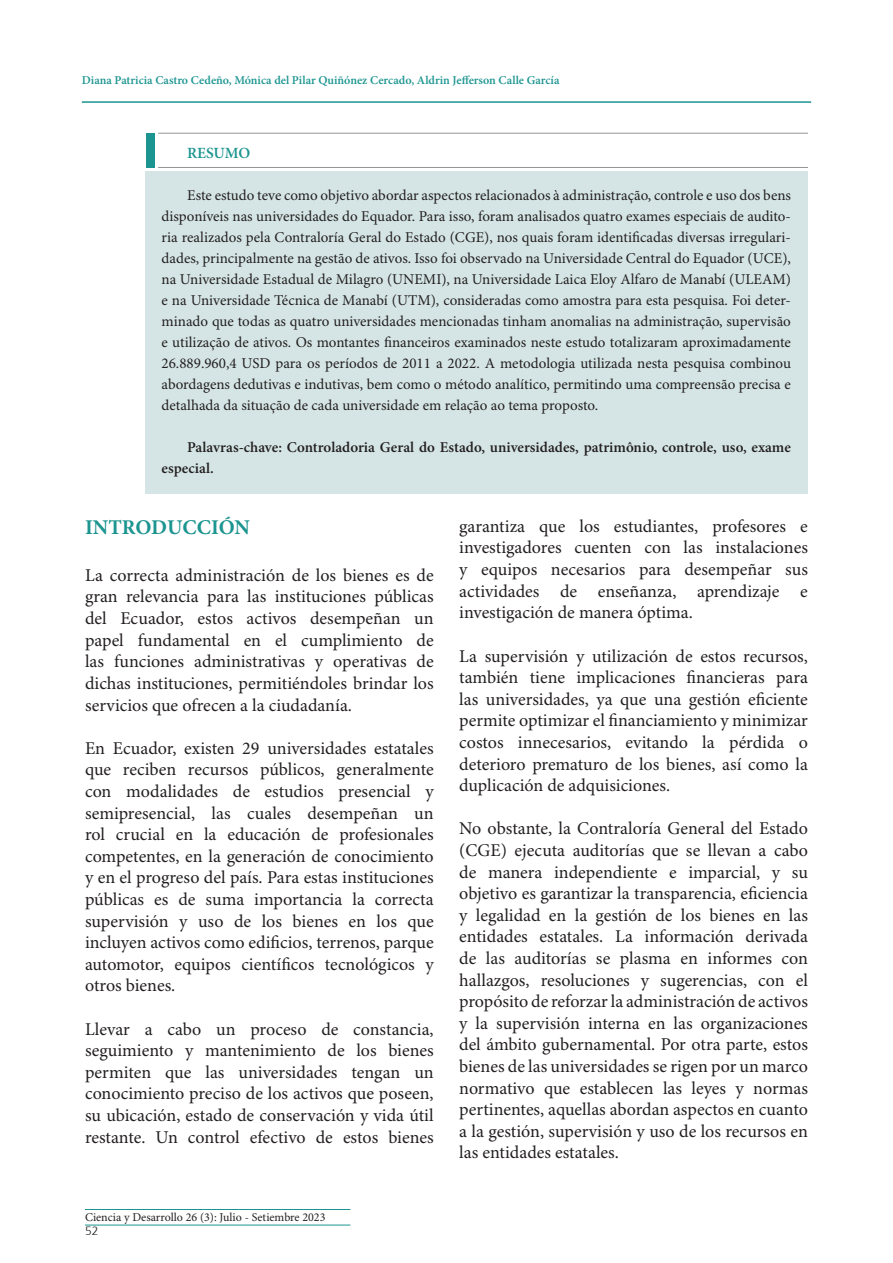
<style>
.page{position:relative;width:893px;height:1263px;background:#fff}
.page>*{position:absolute;margin:0;border:0;box-sizing:border-box;transform-origin:0 0}
.t1{font:700 21px "Minion Pro";color:#1c9590}
.t2{font:18px/21.6px "Minion Pro";color:#231f20;text-align:justify}
.t3{font:600 15.6px "Minion Pro";letter-spacing:-.005em;color:#1c9590}
.t4{font:15px/21px "Minion Pro";color:#231f20;text-align:justify}
.t5{font:600 15px/21px "Minion Pro";color:#231f20}
.t6{font:600 12px "Minion Pro";color:#1c9590}
.t7{font:12px "Minion Pro";color:#231f20}
.t8{font:300 12px "Frutiger";color:#231f20}
</style>
<div class="page">
<hr style="left:82px;top:101px;width:729px;height:2px;background:#1c9590">
<hr style="left:85px;top:1209px;width:265px;height:1px;background:#1c9590">
<hr style="left:85px;top:1225px;width:265px;height:1px;background:#1c9590">
<div style="left:146px;top:171px;width:662px;height:322px;background:#d5e5e5"></div>
<div style="left:146px;top:133px;width:8px;height:35px;background:#1c9590"></div>
<hr style="left:158px;top:133px;width:650px;height:1px;background:#939598">
<hr style="left:158px;top:167px;width:650px;height:1px;background:#939598">
<p class="t6" style="left:82px;top:72px;width:479px">Diana Patricia Castro Cedeño, Mónica del Pilar Quiñónez Cercado, Aldrin Jefferson Calle García</p>
<p class="t3" style="left:187px;top:142px;width:65px">RESUMO</p>
<p class="t4" style="left:162px;top:185px;width:631px;text-indent:26px">Este estudo teve como objetivo abordar aspectos relacionados à administração, controle e uso dos bens disponíveis nas universidades do Equador. Para isso, foram analisados quatro exames especiais de audito&shy;ria realizados pela Contraloría Geral do Estado (CGE), nos quais foram identificadas diversas irregulari&shy;dades, principalmente na gestão de ativos. Isso foi observado na Universidade Central do Equador (UCE), na Universidade Estadual de Milagro (UNEMI), na Universidade Laica Eloy Alfaro de Manabí (ULEAM) e na Universidade Técnica de Manabí (UTM), consideradas como amostra para esta pesquisa. Foi deter&shy;minado que todas as quatro universidades mencionadas tinham anomalias na administração, supervisão e utilização de ativos. Os montantes financeiros examinados neste estudo totalizaram aproximadamente 26.889.960,4 USD para os períodos de 2011 a 2022. A metodologia utilizada nesta pesquisa combinou abordagens dedutivas e indutivas, bem como o método analítico, permitindo uma compreensão precisa e detalhada da situação de cada universidade em relação ao tema proposto.</p>
<p class="t5" style="left:162px;top:437px;width:631px;text-indent:26px">Palavras-chave: Controladoria Geral do Estado, universidades, patrimônio, controle, uso, exame especial.</p>
<p class="t1" style="left:85px;top:513px;width:167px">INTRODUCCIÓN</p>
<p class="t2" style="left:85px;top:565px;width:350px">La correcta administración de los bienes es de gran relevancia para las instituciones públicas del Ecuador, estos activos desempeñan un papel fundamental en el cumplimiento de las funciones administrativas y operativas de dichas instituciones, permitiéndoles brindar los servicios que ofrecen a la ciudadanía.</p>
<p class="t2" style="left:85px;top:738px;width:350px">En Ecuador, existen 29 universidades estatales que reciben recursos públicos, generalmente con modalidades de estudios presencial y semipresencial, las cuales desempeñan un rol crucial en la educación de profesionales competentes, en la generación de conocimiento y en el progreso del país. Para estas instituciones públicas es de suma importancia la correcta supervisión y uso de los bienes en los que incluyen activos como edificios, terrenos, parque automotor, equipos científicos tecnológicos y otros bienes.</p>
<p class="t2" style="left:85px;top:1019px;width:350px">Llevar a cabo un proceso de constancia, seguimiento y mantenimiento de los bienes permiten que las universidades tengan un conocimiento preciso de los activos que poseen, su ubicación, estado de conservación y vida útil restante. Un control efectivo de estos bienes</p>
<p class="t7" style="left:85px;top:1210px;width:242px">Ciencia y Desarrollo 26 (3): Julio - Setiembre 2023</p>
<p class="t8" style="left:85px;top:1222px;width:15px">52</p>
<p class="t2" style="left:459px;top:516px;width:350px">garantiza que los estudiantes, profesores e investigadores cuenten con las instalaciones y equipos necesarios para desempeñar sus actividades de enseñanza, aprendizaje e investigación de manera óptima.</p>
<p class="t2" style="left:459px;top:646px;width:350px">La supervisión y utilización de estos recursos, también tiene implicaciones financieras para las universidades, ya que una gestión eficiente permite optimizar el financiamiento y minimizar costos innecesarios, evitando la pérdida o deterioro prematuro de los bienes, así como la duplicación de adquisiciones.</p>
<p class="t2" style="left:459px;top:818px;width:350px">No obstante, la Contraloría General del Estado (CGE) ejecuta auditorías que se llevan a cabo de manera independiente e imparcial, y su objetivo es garantizar la transparencia, eficiencia y legalidad en la gestión de los bienes en las entidades estatales. La información derivada de las auditorías se plasma en informes con hallazgos, resoluciones y sugerencias, con el propósito de reforzar la administración de activos y la supervisión interna en las organizaciones del ámbito gubernamental. Por otra parte, estos bienes de las universidades se rigen por un marco normativo que establecen las leyes y normas pertinentes, aquellas abordan aspectos en cuanto a la gestión, supervisión y uso de los recursos en las entidades estatales.</p>
</div>
